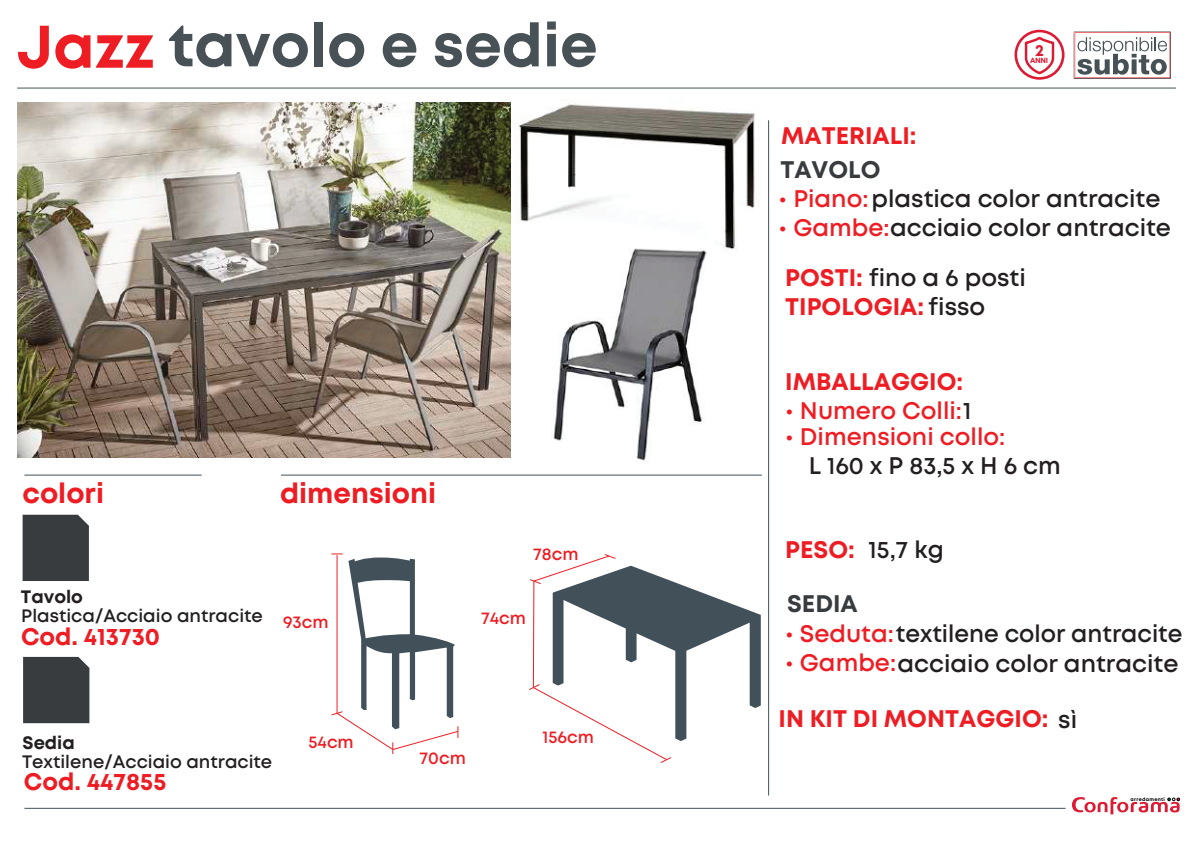
<style>
.page{position:relative;width:1191px;height:842px;background:#fff}
.page>*{position:absolute;margin:0;border:0;box-sizing:border-box;transform-origin:0 0}
.t1{font:700 60px "Mont";color:#475156}
.t2{font:700 28px "Mont";color:#ee1d23}
.t3{font:600 24px "Mont";color:#231f20}
.t4{font:700 24px/29.6px "Mont";color:#ee1d23}
.t5{font:600 24px "Mont";color:#ee1d23}
.t6{font:700 24px "Mont";color:#383c3f}
.t7{font:600 18px "Mont";color:#231f20}
.t8{font:700 18px "Mont";color:#231f20}
.t9{font:600 17.2px "Mont";color:#ee1d23}
.t10{font:700 16.2px "Mont";color:#dc1a32}
.t11{font:700 7.4px "Mont";color:#dc1a32}
.t12{font:700 5px "Mont";letter-spacing:.06em;color:#010101}
.s1{color:#ee1d23}
.s2{font-weight:600;color:#231f20}
.s3{color:#231f20}
.s4{font-weight:700;color:#ee1d23}
</style>
<div class="page">
<hr style="left:17px;top:88px;width:1158px;height:1px;background:#465156">
<hr style="left:24px;top:475px;width:178px;height:1px;background:#425159">
<hr style="left:281px;top:475px;width:481px;height:1px;background:#425159">
<hr style="left:768px;top:120px;width:1px;height:675px;background:#425159">
<hr style="left:24px;top:808px;width:1041px;height:1px;background:#425159">
<svg style="left:1072px;top:797px;width:107px;height:17px"></svg>
<svg style="left:529px;top:554px;width:232px;height:209px"></svg>
<div style="left:23px;top:515px;width:66px;height:66px;background:#383c3f"></div>
<svg style="left:331px;top:553px;width:128px;height:201px"></svg>
<img style="left:17px;top:103px;width:493px;height:354px">
<img style="left:516px;top:103px;width:239px;height:149px">
<img style="left:543px;top:241px;width:170px;height:220px">
<div style="left:23px;top:657px;width:66px;height:66px;background:#383c3f"></div>
<svg style="left:1073px;top:31px;width:97px;height:48px"></svg>
<svg style="left:1074px;top:32px;width:96px;height:46px"></svg>
<div style="left:1014px;top:30px;width:50px;height:50px;border:3px solid #dc1a32;border-radius:50%"></div>
<svg style="left:1023px;top:35px;width:32px;height:41px"></svg>
<h1 class="t1" style="left:17px;top:6px;width:582px"><span class="s1">Jazz</span> tavolo e sedie</h1>
<p class="t2" style="left:23px;top:475px;width:83px">colori</p>
<p class="t2" style="left:280px;top:475px;width:157px">dimensioni</p>
<p class="t8" style="left:21px;top:585px;width:64px">Tavolo</p>
<p class="t7" style="left:21px;top:604px;width:243px">Plastica/Acciaio antracite</p>
<p class="t4" style="left:21px;top:622px;width:141px">Cod. 413730</p>
<p class="t9" style="left:283px;top:611px;width:47px">93cm</p>
<p class="t9" style="left:533px;top:542px;width:47px">78cm</p>
<p class="t9" style="left:481px;top:607px;width:46px">74cm</p>
<p class="t8" style="left:23px;top:731px;width:54px">Sedia</p>
<p class="t7" style="left:22px;top:750px;width:252px">Textilene/Acciaio antracite</p>
<p class="t4" style="left:24px;top:767px;width:144px">Cod. 447855</p>
<p class="t9" style="left:308px;top:731px;width:47px">54cm</p>
<p class="t9" style="left:419px;top:747px;width:48px">70cm</p>
<p class="t9" style="left:542px;top:725px;width:53px">156cm</p>
<p class="t4" style="left:781px;top:121px;width:137px">MATERIALI:</p>
<p class="t6" style="left:780px;top:154px;width:102px">TAVOLO</p>
<p class="t10" style="left:1035px;top:39px;width:10px">2</p>
<p class="t11" style="left:1030px;top:56px;width:19px">ANNI</p>
<p class="t3" style="left:778px;top:183px;width:383px"><span class="s1">• Piano:</span> plastica color antracite</p>
<p class="t3" style="left:778px;top:212px;width:394px"><span class="s1">• Gambe:</span> acciaio color antracite</p>
<p class="t4" style="left:785px;top:263px;width:242px">POSTI: <span class="s2">fino a 6 posti<br></span>TIPOLOGIA: <span class="s2">fisso</span></p>
<p class="t4" style="left:785px;top:367px;width:179px">IMBALLAGGIO:</p>
<p class="t5" style="left:785px;top:395px;width:188px">• Numero Colli: <span class="s3">1</span></p>
<p class="t5" style="left:785px;top:421px;width:222px">• Dimensioni collo:</p>
<p class="t3" style="left:808px;top:450px;width:254px">L 160 x P 83,5 x H 6 cm</p>
<p class="t3" style="left:785px;top:534px;width:160px"><span class="s4">PESO:</span> 15,7 kg</p>
<p class="t6" style="left:787px;top:588px;width:72px">SEDIA</p>
<p class="t3" style="left:785px;top:618px;width:399px"><span class="s1">• Seduta:</span> textilene color antracite</p>
<p class="t3" style="left:785px;top:648px;width:395px"><span class="s1">• Gambe:</span>acciaio color antracite</p>
<p class="t4" style="left:778px;top:703px;width:300px">IN KIT DI MONTAGGIO: <span class="s2">sì</span></p>
<p class="t12" style="left:1130px;top:796px;width:36px">arredamenti</p>
</div>
